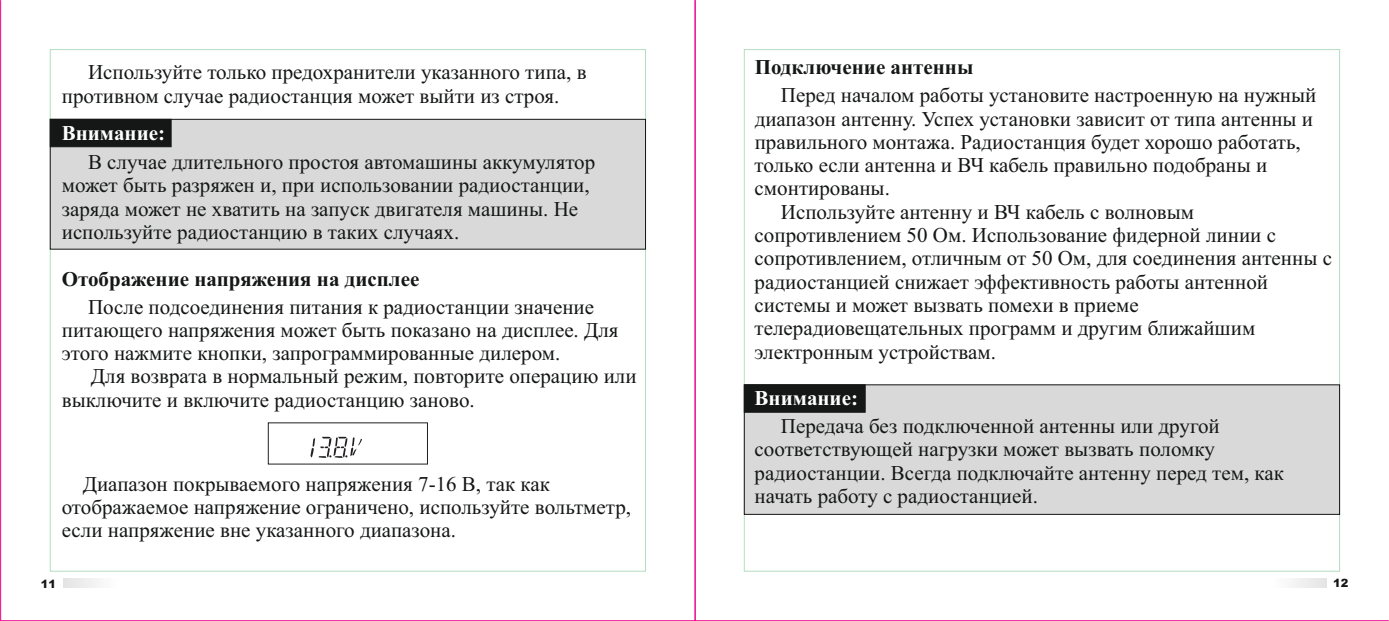
<style>
.page{position:relative;width:1389px;height:621px;background:#fff}
.page>*{position:absolute;margin:0;border:0;box-sizing:border-box;transform-origin:0 0}
.t1{font:21px/23.3px "Times New Roman";color:#151616}
.t2{font:700 21px "Times New Roman";color:#151616}
.t3{font:700 21px "Times New Roman";color:#fff}
.t4{font:900 11.38px "Arial";color:#151616}
</style>
<div class="page">
<div style="left:743px;top:383px;width:598px;height:132px;background:#d9d9da"></div>
<svg style="left:743px;top:383px;width:123px;height:30px;background:#202121"></svg>
<div style="left:49px;top:118px;width:598px;height:132px;background:#d9d9da"></div>
<svg style="left:49px;top:118px;width:123px;height:30px;background:#202121"></svg>
<svg style="left:310px;top:436px;width:52px;height:21px"></svg>
<svg style="left:1294px;top:578px;width:32px;height:8px"></svg>
<svg style="left:63px;top:578px;width:34px;height:8px"></svg>
<p class="t1" style="left:62px;top:63px;width:526px;text-indent:26px">Используйте только предохранители указанного типа, в противном случае радиостанция может выйти из строя.</p>
<p class="t3" style="left:62px;top:126px;width:105px">Внимание:</p>
<p class="t1" style="left:62px;top:152px;width:535px;text-indent:26px">В случае длительного простоя автомашины аккумулятор может быть разряжен и, при использовании радиостанции, заряда может не хватить на запуск двигателя машины. Не используйте радиостанцию в таких случаях.</p>
<p class="t2" style="left:62px;top:271px;width:359px">Отображение напряжения на дисплее</p>
<p class="t1" style="left:62px;top:296px;width:558px;text-indent:26px">После подсоединения питания к радиостанции значение питающего напряжения может быть показано на дисплее. Для этого нажмите кнопки, запрограммированные дилером.</p>
<p class="t1" style="left:62px;top:366px;width:576px;text-indent:29px">Для возврата в нормальный режим, повторите операцию или выключите и включите радиостанцию заново.</p>
<p class="t1" style="left:62px;top:473px;width:571px;text-indent:21px">Диапазон покрываемого напряжения 7-16 В, так как отображаемое напряжение ограничено, используйте вольтметр, если напряжение вне указанного диапазона.</p>
<p class="t2" style="left:755px;top:60px;width:220px">Подключение антенны</p>
<p class="t1" style="left:781px;top:86px;width:537px">Перед началом работы установите настроенную на нужный</p>
<p class="t1" style="left:755px;top:109px;width:560px">диапазон антенну. Успех установки зависит от типа антенны и</p>
<p class="t1" style="left:755px;top:132px;width:548px">правильного монтажа. Радиостанция будет хорошо работать,</p>
<p class="t1" style="left:755px;top:155px;width:514px">только если антенна и ВЧ кабель правильно подобраны и</p>
<p class="t1" style="left:755px;top:179px;width:137px">смонтированы.</p>
<p class="t1" style="left:781px;top:202px;width:415px">Используйте антенну и ВЧ кабель с волновым</p>
<p class="t1" style="left:755px;top:225px;width:523px">сопротивлением 50 Ом. Использование фидерной линии с</p>
<p class="t1" style="left:755px;top:248px;width:579px">сопротивлением, отличным от 50 Ом, для соединения антенны с</p>
<p class="t1" style="left:755px;top:272px;width:515px">радиостанцией снижает эффективность работы антенной</p>
<p class="t1" style="left:755px;top:295px;width:386px">системы и может вызвать помехи в приеме</p>
<p class="t1" style="left:755px;top:318px;width:502px">телерадиовещательных программ и другим ближайшим</p>
<p class="t1" style="left:755px;top:341px;width:243px">электронным устройствам.</p>
<p class="t3" style="left:755px;top:390px;width:105px">Внимание:</p>
<p class="t1" style="left:755px;top:416px;width:531px;text-indent:26px">Передача без подключенной антенны или другой соответствующей нагрузки может вызвать поломку радиостанции. Всегда подключайте антенну перед тем, как начать работу с радиостанцией.</p>
<p class="t4" style="left:41px;top:579px;width:17px">11</p>
<p class="t4" style="left:1333px;top:578px;width:17px">12</p>
</div>
